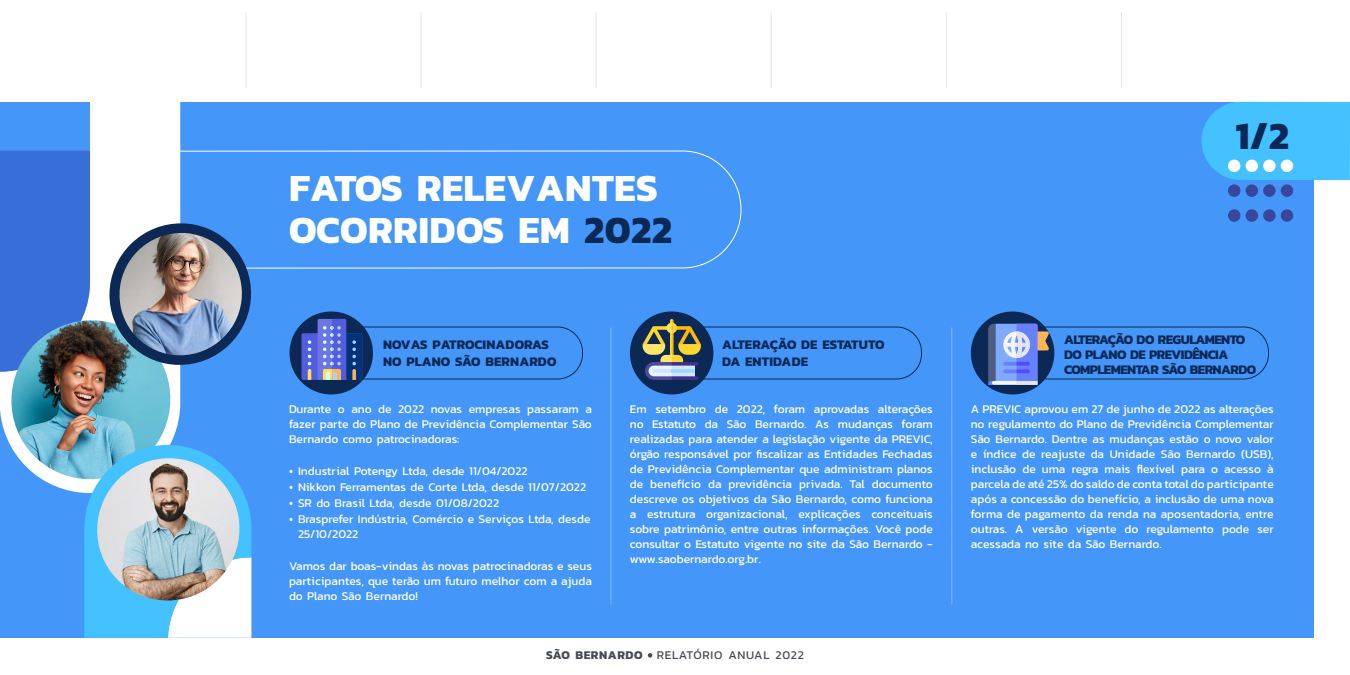
<style>
.page{position:relative;width:1350px;height:675px;background:#fff}
.page>*{position:absolute;margin:0;border:0;box-sizing:border-box;transform-origin:0 0}
.t1{font:700 39px/42px "Kanit";letter-spacing:.01em;color:#fff}
.t2{font:700 39px "Kanit";color:#0c2956}
.t3{font:700 13.3px/16.6px "Kanit";letter-spacing:.01em;color:#0c2956}
.t4{font:700 13.3px/15px "Kanit";letter-spacing:-.04em;color:#0c2956}
.t5{font:12px/15px "Kanit";color:#fff;text-align:justify}
.t6{font:12px "Kanit";letter-spacing:.06em;color:#474b54}
.s1{color:#0c2956}
.s2{font-weight:700}
</style>
<div class="page">
<svg style="left:648px;top:653px;width:4px;height:5px"></svg>
<div style="left:0;top:102px;width:1313px;height:536px;background:#4496f9"></div>
<hr style="left:610px;top:328px;width:1px;height:276px;background:#fff">
<hr style="left:951px;top:328px;width:1px;height:276px;background:#fff">
<div style="left:290px;top:312px;width:83px;height:82px;background:#0c2956;border-radius:50%"></div>
<div style="left:630px;top:312px;width:83px;height:82px;background:#0c2956;border-radius:50%"></div>
<div style="left:971px;top:312px;width:83px;height:82px;background:#0c2956;border-radius:50%"></div>
<svg style="left:0;top:102px;width:180px;height:391px;fill:#fff"></svg>
<svg style="left:90px;top:150px;width:652px;height:119px"></svg>
<div style="left:325px;top:326px;width:258px;height:54px;border:1px solid #0c2956;border-radius:25px"></div>
<div style="left:664px;top:326px;width:258px;height:54px;border:1px solid #0c2956;border-radius:25px"></div>
<div style="left:1011px;top:326px;width:258px;height:54px;border:1px solid #0c2956;border-radius:25px"></div>
<svg style="left:1202px;top:102px;width:148px;height:78px"></svg>
<div style="left:1228px;top:160px;width:12px;height:12px;background:#fff;border-radius:50%"></div>
<div style="left:1246px;top:160px;width:12px;height:12px;background:#fff;border-radius:50%"></div>
<div style="left:1263px;top:160px;width:13px;height:12px;background:#fff;border-radius:50%"></div>
<div style="left:1281px;top:160px;width:12px;height:12px;background:#fff;border-radius:50%"></div>
<div style="left:1228px;top:184px;width:12px;height:13px;background:#38479c;border-radius:50%"></div>
<div style="left:1246px;top:184px;width:12px;height:13px;background:#38479c;border-radius:50%"></div>
<div style="left:1263px;top:184px;width:13px;height:13px;background:#38479c;border-radius:50%"></div>
<div style="left:1281px;top:184px;width:12px;height:13px;background:#38479c;border-radius:50%"></div>
<div style="left:1228px;top:209px;width:12px;height:13px;background:#38479c;border-radius:50%"></div>
<div style="left:1246px;top:209px;width:12px;height:13px;background:#38479c;border-radius:50%"></div>
<div style="left:1263px;top:209px;width:13px;height:13px;background:#38479c;border-radius:50%"></div>
<div style="left:1281px;top:209px;width:12px;height:13px;background:#38479c;border-radius:50%"></div>
<svg style="left:302px;top:319px;width:60px;height:61px"></svg>
<svg style="left:642px;top:319px;width:60px;height:61px"></svg>
<svg style="left:988px;top:324px;width:61px;height:61px"></svg>
<div style="left:0;top:150px;width:90px;height:222px;background:#386ed8"></div>
<img style="left:10px;top:320px;width:161px;height:160px">
<svg style="left:102px;top:216px;width:156px;height:156px"></svg>
<img style="left:118px;top:233px;width:125px;height:123px">
<svg style="left:84px;top:445px;width:167px;height:193px"></svg>
<img style="left:96px;top:458px;width:145px;height:144px">
<hr style="left:245px;top:12px;width:1px;height:76px;background:#e5e5e5">
<hr style="left:421px;top:12px;width:1px;height:76px;background:#e5e5e5">
<hr style="left:596px;top:12px;width:1px;height:76px;background:#e5e5e5">
<hr style="left:946px;top:12px;width:1px;height:76px;background:#e5e5e5">
<hr style="left:1121px;top:12px;width:1px;height:76px;background:#e5e5e5">
<hr style="left:771px;top:12px;width:1px;height:76px;background:#e5e5e5">
<h1 class="t1" style="left:289px;top:166px;width:385px">FATOS RELEVANTES<br>OCORRIDOS EM <span class="s1">2022</span></h1>
<h1 class="t2" style="left:1235px;top:105px;width:55px">1/2</h1>
<p class="t3" style="left:383px;top:336px;width:175px">NOVAS PATROCINADORAS<br>NO PLANO SÃO BERNARDO</p>
<p class="t3" style="left:722px;top:336px;width:164px">ALTERAÇÃO DE ESTATUTO<br>DA ENTIDADE</p>
<p class="t4" style="left:1064px;top:331px;width:194px">ALTERAÇÃO DO REGULAMENTO<br>DO PLANO DE PREVIDÊNCIA<br>COMPLEMENTAR SÃO BERNARDO</p>
<p class="t5" style="left:630px;top:401px;width:304px">Em setembro de 2022, foram aprovadas alterações no Estatuto da São Bernardo. As mudanças foram realizadas para atender a legislação vigente da PREVIC, órgão responsável por fiscalizar as Entidades Fechadas de Previdência Complementar que administram planos de benefício da previdência privada. Tal documento descreve os objetivos da São Bernardo, como funciona a estrutura organizacional, explicações conceituais sobre patrimônio, entre outras informações. Você pode consultar o Estatuto vigente no site da São Bernardo - www.saobernardo.org.br.</p>
<p class="t5" style="left:971px;top:401px;width:304px">A PREVIC aprovou em 27 de junho de 2022 as alterações no regulamento do Plano de Previdência Complementar São Bernardo. Dentre as mudanças estão o novo valor e índice de reajuste da Unidade São Bernardo (USB), inclusão de uma regra mais flexível para o acesso à parcela de até 25% do saldo de conta total do participante após a concessão do benefício, a inclusão de uma nova forma de pagamento da renda na aposentadoria, entre outras. A versão vigente do regulamento pode ser acessada no site da São Bernardo.</p>
<p class="t5" style="left:289px;top:401px;width:304px">Durante o ano de 2022 novas empresas passaram a fazer parte do Plano de Previdência Complementar São Bernardo como patrocinadoras:</p>
<p class="t5" style="left:289px;top:463px;width:240px">• Industrial Potengy Ltda, desde 11/04/2022</p>
<p class="t5" style="left:289px;top:479px;width:299px">• Nikkon Ferramentas de Corte Ltda, desde 11/07/2022</p>
<p class="t5" style="left:289px;top:495px;width:212px">• SR do Brasil Ltda, desde 01/08/2022</p>
<p class="t5" style="left:298px;top:511px;width:294px;text-indent:-9px">• Brasprefer Indústria, Comércio e Serviços Ltda, desde<br>25/10/2022</p>
<p class="t5" style="left:289px;top:558px;width:304px">Vamos dar boas-vindas às novas patrocinadoras e seus participantes, que terão um futuro melhor com a ajuda do Plano São Bernardo!</p>
<p class="t6" style="left:546px;top:646px;width:259px"><span class="s2">SÃO BERNARDO</span> RELATÓRIO ANUAL 2022</p>
</div>
